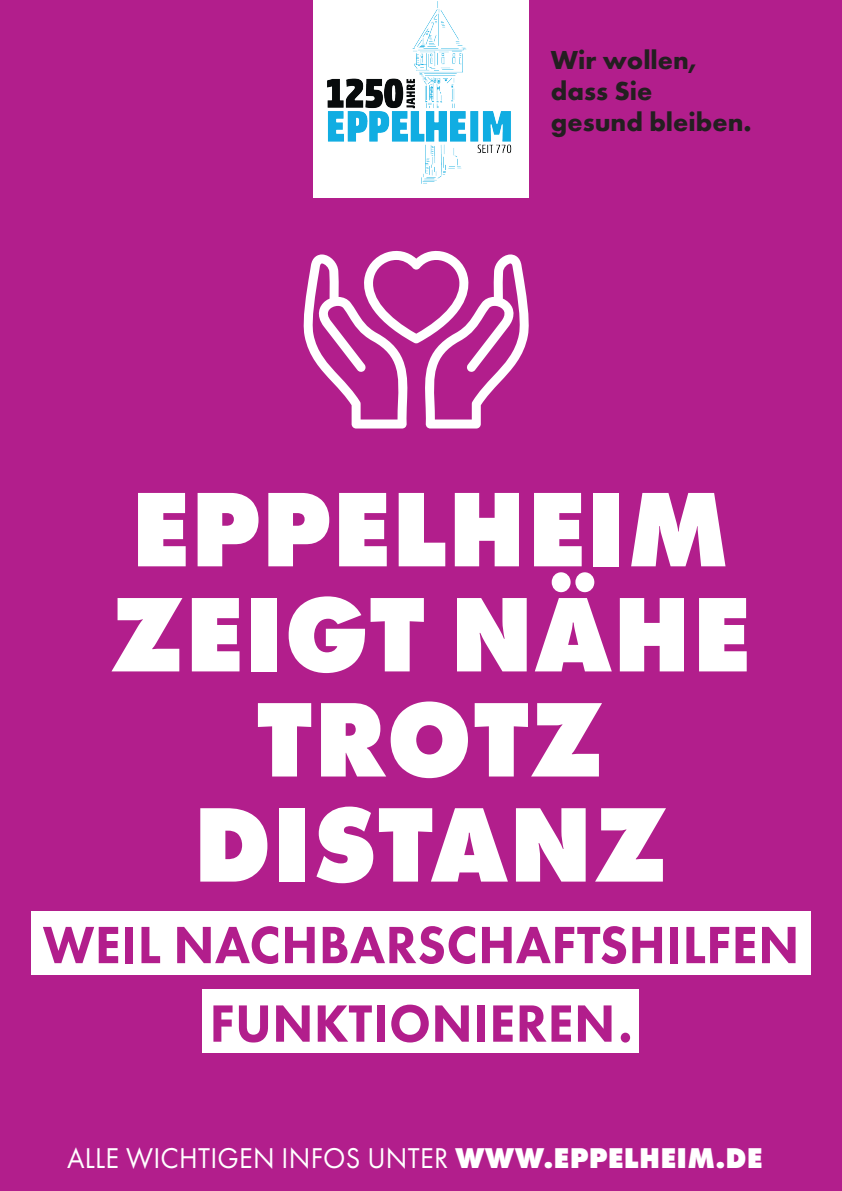
<style>
.page{position:relative;width:842px;height:1191px;background:#b21e8c}
.page>*{position:absolute;margin:0;border:0;box-sizing:border-box;transform-origin:0 0}
.t1{font:800 110px/105px "Futura PT";letter-spacing:.01em;color:#fff;text-align:center;scale:.95 1}
.t2{font:800 54.4px/78.5px "Futura PT";letter-spacing:.01em;color:#b21e8c;text-align:center;scale:.95 1}
.t3{font:29.7px "Futura PT";letter-spacing:.01em;color:#fff;scale:.95 1}
.t4{font:700 27px/31.3px "Futura PT";color:#231f20}
.s1{font-weight:800}
</style>
<div class="page">
<div style="left:31px;top:911px;width:780px;height:63px;background:#fff"></div>
<div style="left:203px;top:989px;width:436px;height:63px;background:#fff"></div>
<div style="left:313px;top:0;width:216px;height:197px;background:#fff"></div>
<img style="left:327px;top:1px;width:185px;height:182px">
<svg style="left:303px;top:250px;width:226px;height:178px"></svg>
<p class="t4" style="left:551px;top:43px;width:202px">Wir wollen, dass Sie<br>gesund bleiben.</p>
<h1 class="t1" style="left:110px;top:475px;width:676px">EPPELHEIM<br>ZEIGT NÄHE<br>TROTZ<br>DISTANZ</h1>
<h2 class="t2" style="left:43px;top:905px;width:798px">WEIL NACHBARSCHAFTSHILFEN<br>FUNKTIONIEREN.</h2>
<p class="t3" style="left:67px;top:1140px;width:734px">ALLE WICHTIGEN INFOS UNTER <span class="s1">WWW.EPPELHEIM.DE</span></p>
</div>
